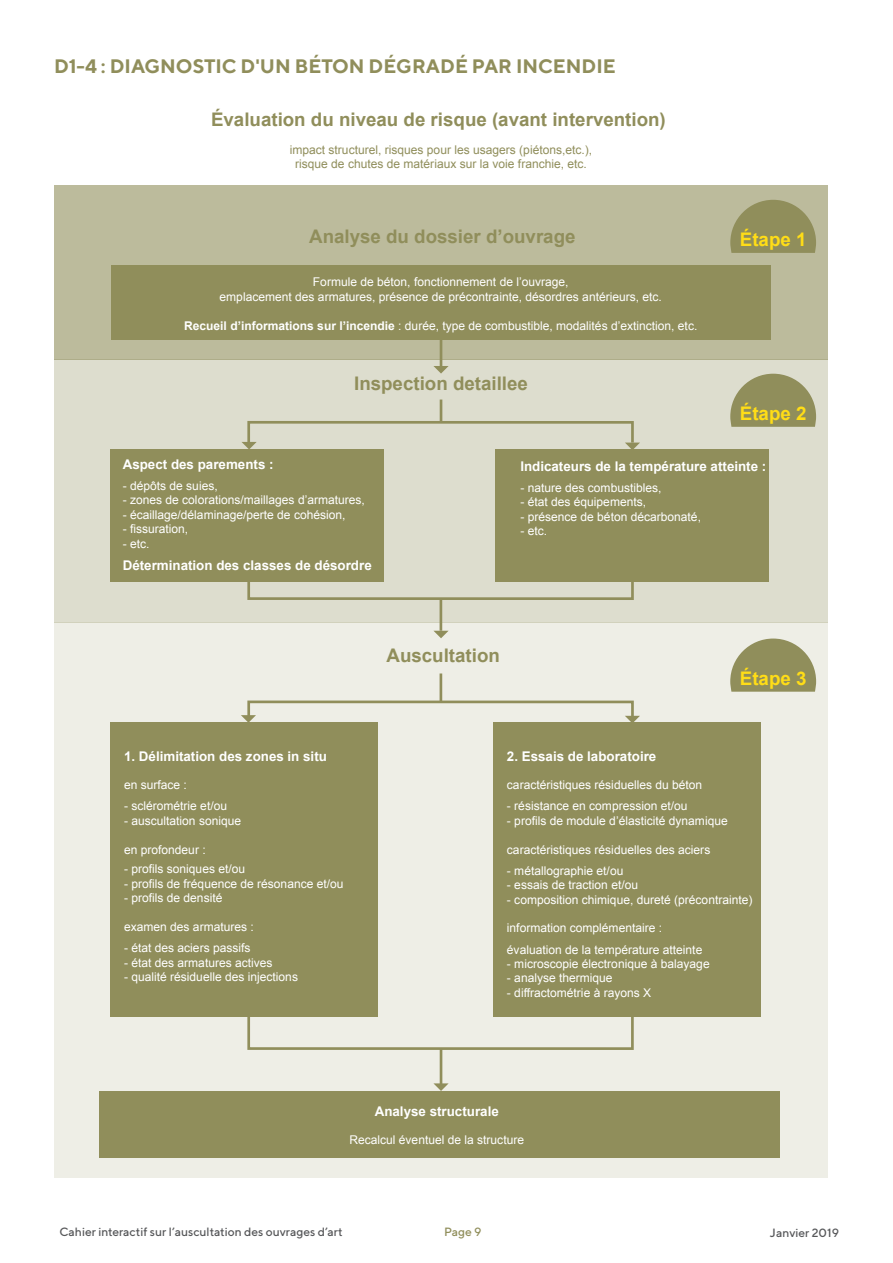
<style>
.page{position:relative;width:893px;height:1263px;background:#fff}
.page>*{position:absolute;margin:0;border:0;box-sizing:border-box;transform-origin:0 0}
.t1{font:700 19.5px "TT Norms";color:#908e5b}
.t2{font:700 18.75px "Arial";color:#908e5b}
.t3{font:700 18.75px "Arial";color:#ffdd17}
.t4{font:700 13.35px "Arial";color:#fff}
.t5{font:12px/21.1px "Arial";color:#fff}
.t6{font:12px/14.4px "Arial";color:#908e5b;text-align:center}
.t7{font:500 12px "TT Norms";color:#57585a}
.t8{font:500 12px "TT Norms";color:#908e5b}
.s1{font-weight:700}
</style>
<div class="page">
<div style="left:54px;top:622px;width:773px;height:555px;background:#eeeee6"></div>
<div style="left:54px;top:359px;width:773px;height:264px;background:#ddddce"></div>
<div style="left:54px;top:185px;width:773px;height:174px;background:#bcbb9c"></div>
<div style="left:247px;top:421px;width:387px;height:23px;border:3px solid #908e5b"></div>
<div style="left:247px;top:700px;width:387px;height:20px;border:3px solid #908e5b"></div>
<svg style="left:247px;top:962px;width:387px;height:89px"></svg>
<div style="left:247px;top:580px;width:387px;height:20px;border:3px solid #908e5b"></div>
<hr style="left:440px;top:331px;width:2px;height:35px;background:#908e5b">
<hr style="left:440px;top:399px;width:2px;height:23px;background:#908e5b">
<hr style="left:440px;top:1048px;width:2px;height:39px;background:#908e5b">
<hr style="left:440px;top:599px;width:2px;height:32px;background:#908e5b">
<hr style="left:440px;top:673px;width:2px;height:29px;background:#908e5b">
<div style="left:496px;top:449px;width:273px;height:133px;background:#908e5b"></div>
<svg style="left:730px;top:374px;width:86px;height:53px"></svg>
<svg style="left:730px;top:200px;width:86px;height:53px"></svg>
<svg style="left:730px;top:638px;width:86px;height:54px"></svg>
<div style="left:111px;top:266px;width:660px;height:74px;background:#908e5b"></div>
<div style="left:111px;top:449px;width:273px;height:133px;background:#908e5b"></div>
<div style="left:111px;top:723px;width:267px;height:294px;background:#908e5b"></div>
<div style="left:494px;top:723px;width:267px;height:294px;background:#908e5b"></div>
<div style="left:100px;top:1091px;width:680px;height:66px;background:#908e5b"></div>
<svg style="left:242px;top:442px;width:15px;height:7px"></svg>
<svg style="left:433px;top:366px;width:16px;height:8px"></svg>
<svg style="left:625px;top:443px;width:15px;height:6px"></svg>
<svg style="left:625px;top:716px;width:15px;height:7px"></svg>
<svg style="left:241px;top:715px;width:15px;height:8px"></svg>
<svg style="left:433px;top:1083px;width:16px;height:8px"></svg>
<svg style="left:434px;top:631px;width:14px;height:7px"></svg>
<h1 class="t1" style="left:54px;top:54px;width:563px">D1-4 : DIAGNOSTIC D'UN BÉTON DÉGRADÉ PAR INCENDIE</h1>
<h2 class="t2" style="left:211px;top:107px;width:456px">Évaluation du niveau de risque (avant intervention)</h2>
<p class="t6" style="left:290px;top:143px;width:304px">impact structurel, risques pour les usagers (piétons,etc.), risque de chutes de matériaux sur la voie franchie, etc.</p>
<h2 class="t2" style="left:309px;top:224px;width:268px">Analyse du dossier d’ouvrage</h2>
<p class="t5" style="left:220px;top:275px;width:444px;line-height:14.4px;text-align:center">Formule de béton, fonctionnement de l’ouvrage,<br>emplacement des armatures, présence de précontrainte, désordres antérieurs, etc.</p>
<p class="t5" style="left:184px;top:315px;width:515px"><span class="s1">Recueil d’informations sur l’incendie</span> : durée, type de combustible, modalités d’extinction, etc.</p>
<h2 class="t2" style="left:354px;top:371px;width:175px">Inspection detaillee</h2>
<h2 class="t3" style="left:740px;top:227px;width:68px">Étape 1</h2>
<h2 class="t3" style="left:740px;top:401px;width:68px">Étape 2</h2>
<p class="t4" style="left:123px;top:455px;width:152px">Aspect des parements :</p>
<p class="t5" style="left:123px;top:475px;width:97px">- dépôts de suies,</p>
<p class="t5" style="left:123px;top:490px;width:244px">- zones de colorations/maillages d’armatures,</p>
<p class="t5" style="left:123px;top:504px;width:224px">- écaillage/délaminage/perte de cohésion,</p>
<p class="t5" style="left:123px;top:519px;width:67px">- fissuration,</p>
<p class="t5" style="left:123px;top:533px;width:28px">- etc.</p>
<p class="t4" style="left:123px;top:557px;width:251px">Détermination des classes de désordre</p>
<p class="t4" style="left:520px;top:457px;width:248px">Indicateurs de la température atteinte :</p>
<p class="t5" style="left:520px;top:477px;width:143px">- nature des combustibles,</p>
<p class="t5" style="left:520px;top:492px;width:127px">- état des équipements,</p>
<p class="t5" style="left:520px;top:506px;width:182px">- présence de béton décarbonaté,</p>
<p class="t5" style="left:520px;top:521px;width:28px">- etc.</p>
<p class="t4" style="left:124px;top:748px;width:204px">1. Délimitation des zones in situ</p>
<p class="t5" style="left:124px;top:774px;width:64px">en surface :</p>
<p class="t5" style="left:124px;top:795px;width:105px">- sclérométrie et/ou</p>
<p class="t5" style="left:124px;top:810px;width:119px">- auscultation sonique</p>
<p class="t5" style="left:124px;top:839px;width:83px">en profondeur :</p>
<p class="t5" style="left:124px;top:859px;width:123px">- profils soniques et/ou</p>
<p class="t5" style="left:124px;top:873px;width:221px">- profils de fréquence de résonance et/ou</p>
<p class="t5" style="left:124px;top:887px;width:100px">- profils de densité</p>
<p class="t5" style="left:124px;top:916px;width:131px">examen des armatures :</p>
<p class="t5" style="left:124px;top:937px;width:128px">- état des aciers passifs</p>
<p class="t5" style="left:124px;top:952px;width:150px">- état des armatures actives</p>
<p class="t5" style="left:124px;top:966px;width:175px">- qualité résiduelle des injections</p>
<h2 class="t2" style="left:386px;top:643px;width:115px">Auscultation</h2>
<h2 class="t3" style="left:740px;top:666px;width:68px">Étape 3</h2>
<p class="t4" style="left:507px;top:748px;width:151px">2. Essais de laboratoire</p>
<p class="t5" style="left:507px;top:774px;width:197px">caractéristiques résiduelles du béton</p>
<p class="t5" style="left:507px;top:795px;width:182px">- résistance en compression et/ou</p>
<p class="t5" style="left:507px;top:810px;width:222px">- profils de module d’élasticité dynamique</p>
<p class="t5" style="left:507px;top:839px;width:205px">caractéristiques résiduelles des aciers</p>
<p class="t5" style="left:507px;top:860px;width:118px">- métallographie et/ou</p>
<p class="t5" style="left:507px;top:874px;width:133px">- essais de traction et/ou</p>
<p class="t5" style="left:507px;top:889px;width:247px">- composition chimique, dureté (précontrainte)</p>
<p class="t5" style="left:507px;top:918px;width:197px">information complémentaire : évaluation de la température atteinte</p>
<p class="t5" style="left:507px;top:953px;width:204px">- microscopie électronique à balayage</p>
<p class="t5" style="left:507px;top:968px;width:107px">- analyse thermique</p>
<p class="t5" style="left:507px;top:982px;width:146px">- diffractométrie à rayons X</p>
<p class="t4" style="left:375px;top:1102px;width:126px">Analyse structurale</p>
<p class="t5" style="left:349px;top:1129px;width:176px">Recalcul éventuel de la structure</p>
<p class="t7" style="left:60px;top:1224px;width:285px">Cahier interactif sur l’auscultation des ouvrages d’art</p>
<p class="t8" style="left:444px;top:1224px;width:39px">Page 9</p>
<p class="t7" style="left:770px;top:1225px;width:71px">Janvier 2019</p>
</div>
